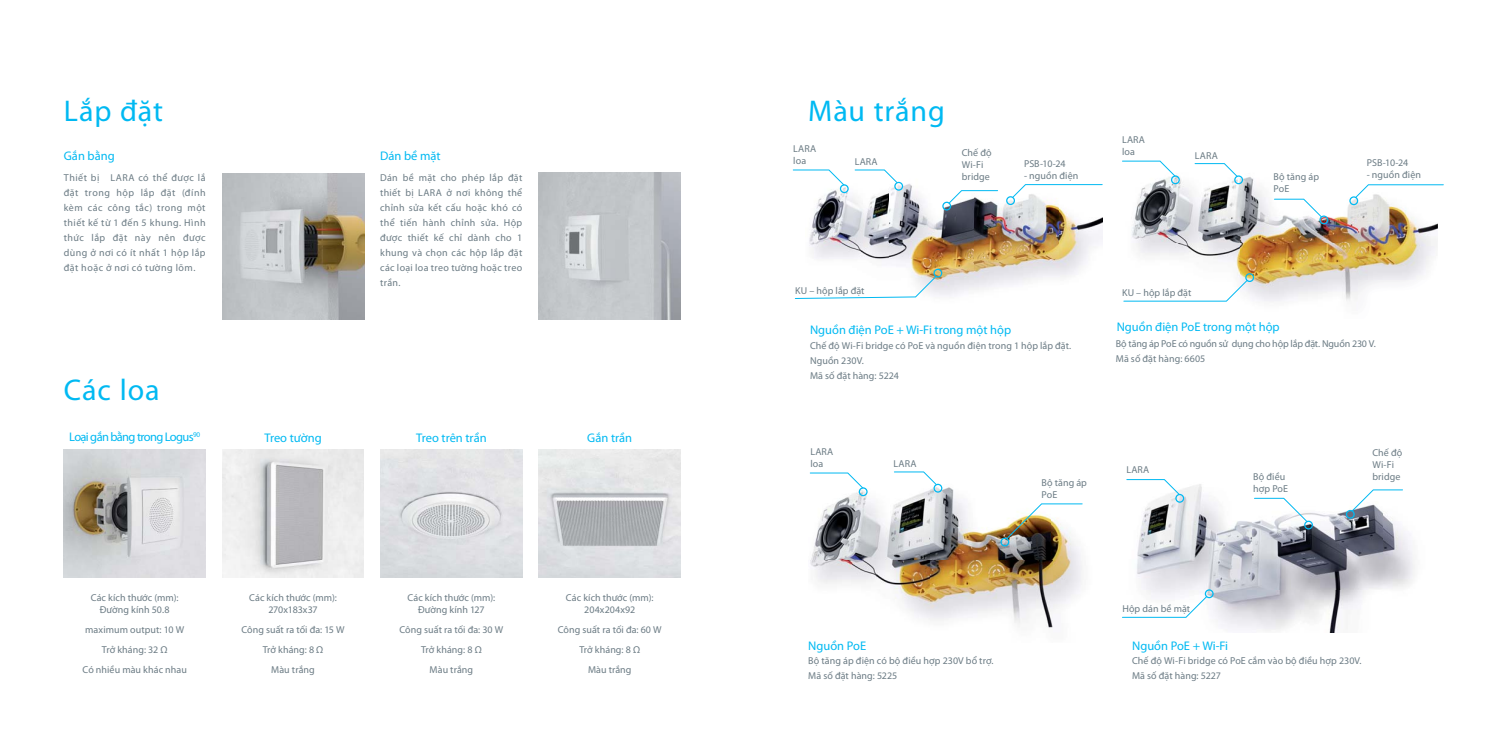
<style>
.page{position:relative;width:1489px;height:745px;background:#fff}
.page>*{position:absolute;margin:0;border:0;box-sizing:border-box;transform-origin:0 0}
.t1{font:30px "Myriad Pro";letter-spacing:.03em;color:#00b9f2}
.t2{font:12.5px "Myriad Pro";color:#00b9f2}
.t3{font:12.5px "Myriad Pro";letter-spacing:-.05em;color:#00b9f2}
.t4{font:10px/15px "Myriad Pro";letter-spacing:.01em;color:#6b7b84}
.t5{font:10px/15px "Myriad Pro";letter-spacing:-.01em;color:#6b7b84}
</style>
<div class="page">
<img style="left:222px;top:173px;width:142px;height:146px">
<img style="left:539px;top:173px;width:141px;height:146px">
<img style="left:810px;top:485px;width:273px;height:143px">
<img style="left:809px;top:181px;width:293px;height:115px">
<img style="left:1123px;top:175px;width:314px;height:127px">
<img style="left:1122px;top:484px;width:293px;height:148px">
<div style="left:1006px;top:196px;width:8px;height:9px;border:1px solid #00b9f2;border-radius:50%"></div>
<div style="left:1000px;top:537px;width:9px;height:9px;border:1px solid #00b9f2;border-radius:50%"></div>
<div style="left:1349px;top:196px;width:8px;height:9px;border:1px solid #00b9f2;border-radius:50%"></div>
<div style="left:1345px;top:509px;width:9px;height:9px;border:1px solid #00b9f2;border-radius:50%"></div>
<div style="left:942px;top:201px;width:9px;height:9px;border:1px solid #00b9f2;border-radius:50%"></div>
<div style="left:1319px;top:215px;width:9px;height:9px;border:1px solid #00b9f2;border-radius:50%"></div>
<div style="left:933px;top:268px;width:9px;height:9px;border:1px solid #00b9f2;border-radius:50%"></div>
<div style="left:1204px;top:589px;width:9px;height:8px;border:1px solid #00b9f2;border-radius:50%"></div>
<div style="left:1245px;top:273px;width:8px;height:9px;border:1px solid #00b9f2;border-radius:50%"></div>
<div style="left:894px;top:182px;width:9px;height:8px;border:1px solid #00b9f2;border-radius:50%"></div>
<div style="left:933px;top:483px;width:9px;height:9px;border:1px solid #00b9f2;border-radius:50%"></div>
<div style="left:1303px;top:520px;width:9px;height:9px;border:1px solid #00b9f2;border-radius:50%"></div>
<div style="left:1234px;top:175px;width:8px;height:9px;border:1px solid #00b9f2;border-radius:50%"></div>
<div style="left:839px;top:184px;width:9px;height:9px;border:1px solid #00b9f2;border-radius:50%"></div>
<div style="left:858px;top:487px;width:9px;height:9px;border:1px solid #00b9f2;border-radius:50%"></div>
<div style="left:1175px;top:493px;width:9px;height:9px;border:1px solid #00b9f2;border-radius:50%"></div>
<div style="left:1170px;top:175px;width:9px;height:9px;border:1px solid #00b9f2;border-radius:50%"></div>
<svg style="left:794px;top:275px;width:143px;height:24px"></svg>
<svg style="left:1122px;top:595px;width:85px;height:22px"></svg>
<svg style="left:1123px;top:279px;width:124px;height:22px"></svg>
<svg style="left:854px;top:169px;width:43px;height:14px"></svg>
<svg style="left:894px;top:471px;width:43px;height:14px"></svg>
<svg style="left:1253px;top:497px;width:54px;height:25px"></svg>
<svg style="left:1194px;top:163px;width:43px;height:14px"></svg>
<svg style="left:1012px;top:184px;width:90px;height:14px"></svg>
<svg style="left:1006px;top:503px;width:76px;height:36px"></svg>
<svg style="left:1354px;top:184px;width:89px;height:14px"></svg>
<svg style="left:1351px;top:489px;width:51px;height:22px"></svg>
<svg style="left:948px;top:190px;width:50px;height:14px"></svg>
<svg style="left:1273px;top:198px;width:49px;height:20px"></svg>
<svg style="left:792px;top:169px;width:52px;height:17px"></svg>
<svg style="left:809px;top:472px;width:54px;height:16px"></svg>
<svg style="left:1126px;top:479px;width:54px;height:16px"></svg>
<svg style="left:1122px;top:160px;width:53px;height:17px"></svg>
<img style="left:64px;top:449px;width:142px;height:128px">
<img style="left:222px;top:449px;width:142px;height:128px">
<img style="left:380px;top:449px;width:142px;height:128px">
<img style="left:539px;top:449px;width:141px;height:128px">
<h1 class="t1" style="left:64px;top:99px;width:101px">Lắp đặt</h1>
<h1 class="t1" style="left:808px;top:99px;width:138px">Màu trắng</h1>
<p class="t2" style="left:64px;top:151px;width:52px">Gắn bằng</p>
<p class="t2" style="left:380px;top:151px;width:62px">Dán bề mặt</p>
<p class="t4" style="left:64px;top:171px;width:143px;text-align:justify">Thiết bị LARA có thể được lắ đặt trong hộp lắp đặt (đính kèm các công tắc) trong một thiết kế từ 1 đến 5 khung. Hình thức lắp đặt này nên được dùng ở nơi có ít nhất 1 hộp lắp đặt hoặc ở nơi có tường lõm.</p>
<p class="t4" style="left:380px;top:171px;width:144px;text-align:justify">Dán bề mặt cho phép lắp đặt thiết bị LARA ở nơi không thể chỉnh sửa kết cấu hoặc khó có thể tiến hành chỉnh sửa. Hộp được thiết kế chỉ dành cho 1 khung và chọn các hộp lắp đặt các loại loa treo tường hoặc treo trần.</p>
<p class="t4" style="left:793px;top:143px;width:24px;line-height:12px">LARA loa</p>
<p class="t4" style="left:1121px;top:134px;width:24px;line-height:12px">LARA loa</p>
<p class="t4" style="left:961px;top:147px;width:31px;line-height:12px">Chế độ<br>Wi-Fi bridge</p>
<p class="t4" style="left:1194px;top:149px;width:24px">LARA</p>
<p class="t4" style="left:854px;top:155px;width:24px">LARA</p>
<p class="t4" style="left:1023px;top:157px;width:43px">PSB-10-24</p>
<p class="t4" style="left:1023px;top:169px;width:56px">- nguồn điện</p>
<p class="t4" style="left:1273px;top:172px;width:47px;line-height:12px">Bộ tăng áp<br>PoE</p>
<p class="t4" style="left:795px;top:284px;width:71px">KU – hộp lắp đặt</p>
<p class="t4" style="left:1122px;top:286px;width:71px">KU – hộp lắp đặt</p>
<p class="t4" style="left:1366px;top:156px;width:43px">PSB-10-24</p>
<p class="t4" style="left:1366px;top:168px;width:56px">- nguồn điện</p>
<p class="t2" style="left:810px;top:325px;width:203px">Nguồn điện PoE + Wi-Fi trong một hộp</p>
<p class="t2" style="left:1116px;top:322px;width:164px">Nguồn điện PoE trong một hộp</p>
<h1 class="t1" style="left:64px;top:378px;width:97px">Các loa</h1>
<p class="t4" style="left:810px;top:338px;width:262px">Chế độ Wi-Fi bridge có PoE và nguồn điện trong 1 hộp lắp đặt.<br>Nguồn 230V.<br>Mã số đặt hàng: 5224</p>
<p class="t5" style="left:1115px;top:337px;width:261px">Bộ tăng áp PoE có nguồn sử dụng cho hộp lắp đặt. Nguồn 230 V.<br>Mã số đặt hàng: 6605</p>
<p class="t3" style="left:69px;top:432px;width:132px">Loại gắn bằng trong Logus<sup>90</sup></p>
<p class="t2" style="left:264px;top:432px;width:59px">Treo tường</p>
<p class="t2" style="left:416px;top:432px;width:72px">Treo trên trần</p>
<p class="t2" style="left:587px;top:432px;width:46px">Gắn trần</p>
<p class="t4" style="left:810px;top:446px;width:24px;line-height:12px">LARA loa</p>
<p class="t4" style="left:893px;top:457px;width:24px">LARA</p>
<p class="t4" style="left:1041px;top:477px;width:47px;line-height:12px">Bộ tăng áp<br>PoE</p>
<p class="t4" style="left:1126px;top:463px;width:24px">LARA</p>
<p class="t4" style="left:1253px;top:471px;width:36px;line-height:12px">Bộ điều hợp PoE</p>
<p class="t4" style="left:1372px;top:447px;width:31px;line-height:12px">Chế độ<br>Wi-Fi bridge</p>
<p class="t4" style="left:91px;top:592px;width:89px;line-height:12px;text-align:center">Các kích thước (mm):<br>Đường kính 50.8</p>
<p class="t4" style="left:83px;top:620px;width:106px;line-height:20.2px;text-align:center">maximum output: 10 W<br>Trở kháng: 32 Ω<br>Có nhiều màu khác nhau</p>
<p class="t4" style="left:249px;top:592px;width:89px;line-height:12px;text-align:center">Các kích thước (mm):<br>270x183x37</p>
<p class="t4" style="left:241px;top:620px;width:105px;line-height:20.2px;text-align:center">Công suất ra tối đa: 15 W<br>Trở kháng: 8 Ω<br>Màu trắng</p>
<p class="t4" style="left:407px;top:592px;width:89px;line-height:12px;text-align:center">Các kích thước (mm):<br>Đường kính 127</p>
<p class="t4" style="left:399px;top:620px;width:105px;line-height:20.2px;text-align:center">Công suất ra tối đa: 30 W<br>Trở kháng: 8 Ω<br>Màu trắng</p>
<p class="t4" style="left:566px;top:592px;width:89px;line-height:12px;text-align:center">Các kích thước (mm):<br>204x204x92</p>
<p class="t4" style="left:558px;top:620px;width:105px;line-height:20.2px;text-align:center">Công suất ra tối đa: 60 W<br>Trở kháng: 8 Ω<br>Màu trắng</p>
<p class="t4" style="left:1122px;top:602px;width:69px">Hộp dán bề mặt</p>
<p class="t2" style="left:808px;top:640px;width:59px">Nguồn PoE</p>
<p class="t2" style="left:1132px;top:640px;width:98px">Nguồn PoE + Wi-Fi</p>
<p class="t4" style="left:808px;top:654px;width:187px">Bộ tăng áp điện có bộ điều hợp 230V bổ trợ.<br>Mã số đặt hàng: 5225</p>
<p class="t4" style="left:1132px;top:654px;width:231px">Chế độ Wi-Fi bridge có PoE cắm vào bộ điều hợp 230V.<br>Mã số đặt hàng: 5227</p>
</div>
